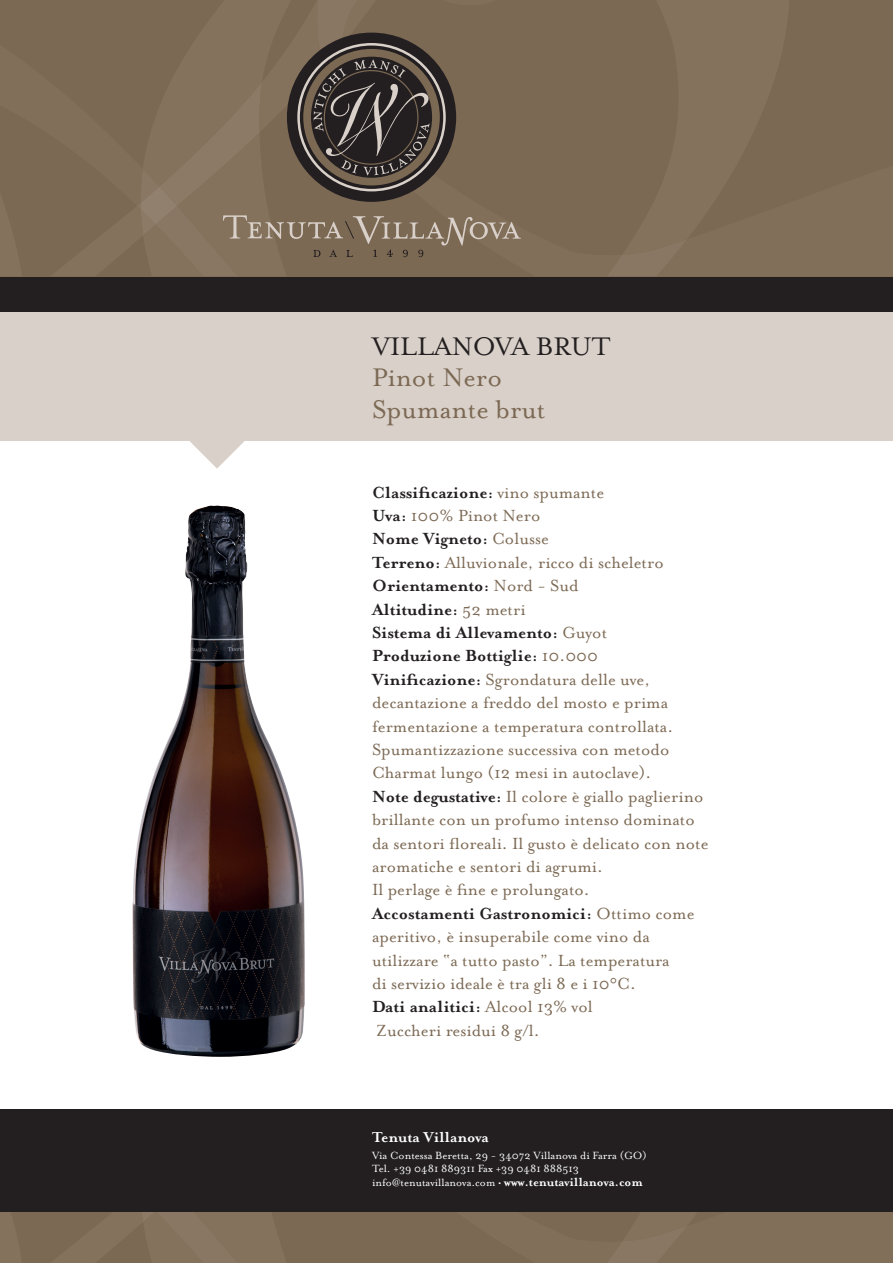
<style>
.page{position:relative;width:893px;height:1263px;background:#fff}
.page>*{position:absolute;margin:0;border:0;box-sizing:border-box;transform-origin:0 0}
.t1{font:29.25px/31.2px "Mrs Eaves Roman";color:#7c6954}
.t2{font:29.25px "Mrs Eaves Roman";letter-spacing:-.02em;color:#231f20}
.t3{font:18.6px/23.4px "Mrs Eaves Roman";color:#7c6954}
.t4{font:700 18.6px/23.4px "Mrs Eaves";color:#231f20}
.t5{font:700 16.5px "Mrs Eaves";color:#fff}
.t6{font:12px/13.5px "Mrs Eaves Roman";color:#fff}
.s1{font-family:"Mrs Eaves Roman";font-weight:400;color:#7c6954}
.s2{font-family:"Mrs Eaves";font-weight:700;color:#231f20}
.s3{font-family:"Mrs Eaves";font-weight:700;font-size:13.5px}
</style>
<div class="page">
<div style="left:0;top:1118px;width:893px;height:145px;background:#7c6954"></div>
<svg style="left:607px;top:1227px;width:79px;height:36px"></svg>
<div style="left:142px;top:1212px;width:95px;height:51px;background:#84725d"></div>
<div style="left:0;top:276px;width:893px;height:47px;background:#231f20"></div>
<div style="left:0;top:1110px;width:893px;height:102px;background:#231f20"></div>
<div style="left:0;top:313px;width:893px;height:128px;background:#d8d0c9"></div>
<svg style="left:190px;top:441px;width:55px;height:28px"></svg>
<img style="left:133px;top:505px;width:172px;height:552px">
<div style="left:521px;top:0;width:86px;height:276px;background:#7c6954"></div>
<svg style="left:607px;top:0;width:286px;height:276px;background:#7f6c57"></svg>
<svg style="left:0;top:0;width:521px;height:276px;background:#776654"></svg>
<h1 class="t2" style="left:372px;top:331px;width:240px">VILLANOVA BRUT</h1>
<h1 class="t1" style="left:372px;top:362px;width:175px">Pinot Nero<br>Spumante brut</h1>
<p class="t4" style="left:372px;top:480px;width:234px">Classificazione: <span class="s1">vino spumante</span></p>
<p class="t3" style="left:372px;top:504px;width:170px"><span class="s2">Uva:</span> 100% Pinot Nero</p>
<p class="t4" style="left:372px;top:527px;width:178px">Nome Vigneto: <span class="s1">Colusse</span></p>
<p class="t3" style="left:372px;top:551px;width:293px"><span class="s2">Terreno:</span> Alluvionale, ricco di scheletro</p>
<p class="t4" style="left:372px;top:574px;width:237px">Orientamento: <span class="s1">Nord - Sud<br></span>Altitudine: <span class="s1">52 metri<br></span>Sistema di Allevamento: <span class="s1">Guyot<br></span>Produzione Bottiglie: <span class="s1">10.000</span></p>
<p class="t3" style="left:372px;top:668px;width:338px"><span class="s2">Vinificazione:</span> Sgrondatura delle uve, decantazione a freddo del mosto e prima fermentazione a temperatura controllata.<br>Spumantizzazione successiva con metodo Charmat lungo (12 mesi in autoclave).<br><span class="s2">Note degustative:</span> Il colore è giallo paglierino brillante con un profumo intenso dominato da sentori floreali. Il gusto è delicato con note aromatiche e sentori di agrumi.<br>Il perlage è fine e prolungato.</p>
<p class="t4" style="left:372px;top:902px;width:324px">Accostamenti Gastronomici: <span class="s1">Ottimo come</span></p>
<p class="t3" style="left:372px;top:925px;width:299px">aperitivo, è insuperabile come vino da utilizzare “a tutto pasto”. La temperatura di servizio ideale è tra gli 8 e i 10°C.</p>
<p class="t4" style="left:372px;top:995px;width:222px">Dati analitici: <span class="s1">Alcool 13% vol</span></p>
<p class="t3" style="left:376px;top:1019px;width:165px">Zuccheri residui 8 g/l.</p>
<p class="t5" style="left:372px;top:1128px;width:118px">Tenuta Villanova</p>
<p class="t6" style="left:372px;top:1149px;width:276px">Via Contessa Beretta, 29 - 34072 Villanova di Farra (GO)<br>Tel. +39 0481 889311 Fax +39 0481 888513 info@tenutavillanova.com • <span class="s3">www.tenutavillanova.com</span></p>
</div>
